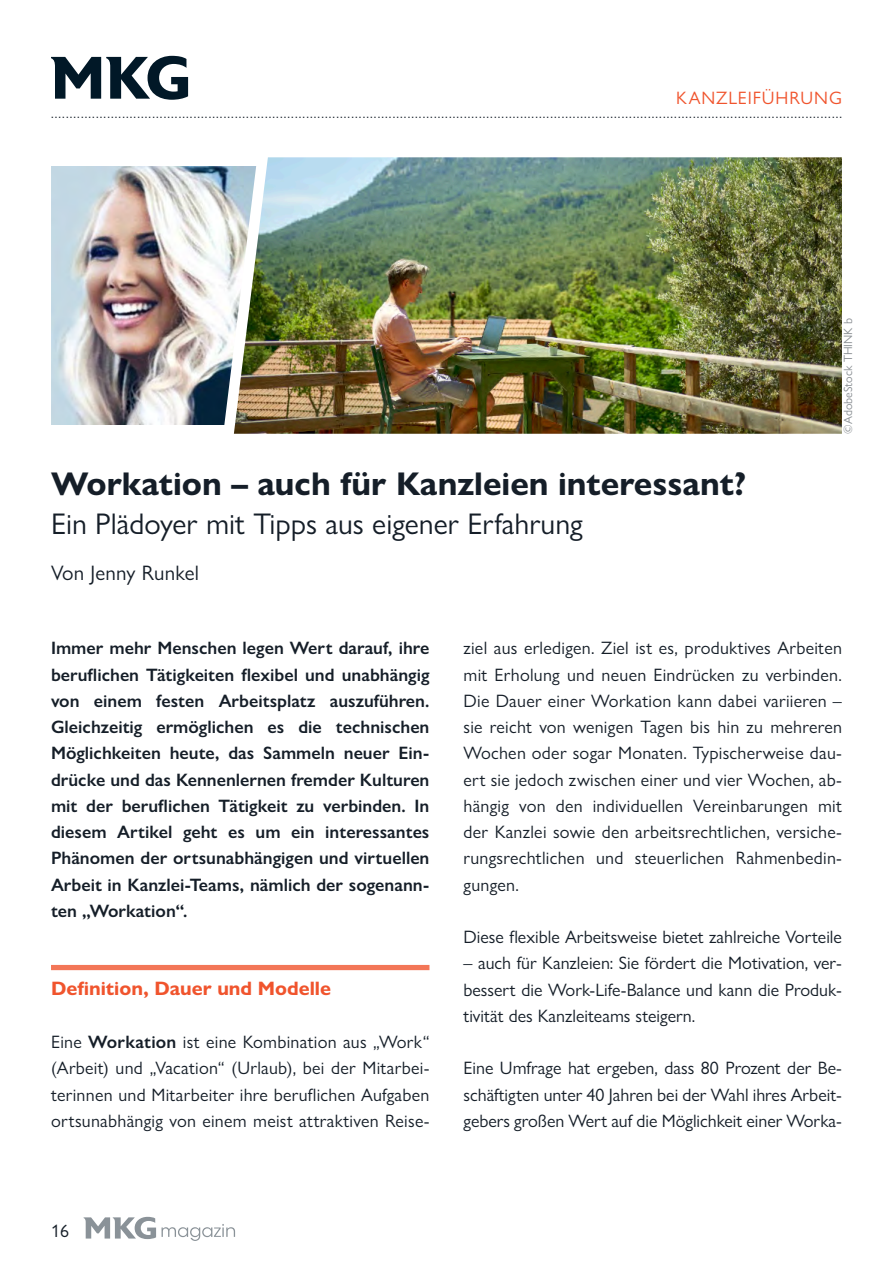
<style>
.page{position:relative;width:893px;height:1263px;background:#fff}
.page>*{position:absolute;margin:0;border:0;box-sizing:border-box;transform-origin:0 0}
.t1{font:700 33px "Gill Sans Nova";color:#151e28}
.t2{font:30px "Gill Sans Nova";color:#151e28}
.t3{font:21px "Gill Sans Nova";letter-spacing:.01em;color:#151e28}
.t4{font:700 19.5px "Gill Sans Nova";color:#f0542d}
.t5{font:18px/26.2px "Gill Sans Nova";color:#151e28;text-align:justify}
.t6{font:600 18px/26.2px "Gill Sans Nova";color:#151e28;text-align:justify}
.t7{font:18px "Gill Sans Nova";letter-spacing:.05em;color:#f0542d}
.t8{font:13.5px "Gill Sans Nova";color:#151e28}
.t9{font:12px "Gill Sans Nova";color:#8a8f93}
.s1{font-weight:600}
</style>
<div class="page">
<svg style="left:84px;top:1217px;width:72px;height:22px"></svg>
<svg style="left:162px;top:1224px;width:73px;height:17px"></svg>
<svg style="left:51px;top:56px;width:137px;height:44px"></svg>
<img style="left:257px;top:157px;width:585px;height:277px">
<svg style="left:51px;top:166px;width:206px;height:268px"></svg>
<img style="left:51px;top:167px;width:206px;height:257px">
<div style="left:51px;top:965px;width:378px;height:5px;background:#f37657"></div>
<p class="t7" style="left:676px;top:91px;width:167px">KANZLEIFÜHRUNG</p>
<p class="t8" style="left:51px;top:108px;width:793px">...................................................................................................................................................................................................................</p>
<h1 class="t1" style="left:51px;top:470px;width:697px">Workation – auch für Kanzleien interessant?</h1>
<h2 class="t2" style="left:51px;top:512px;width:533px">Ein Plädoyer mit Tipps aus eigener Erfahrung</h2>
<p class="t3" style="left:51px;top:565px;width:149px">Von Jenny Runkel</p>
<p class="t9" style="left:843px;top:434px;width:117px;rotate:-90deg">©AdobeStock THINK b</p>
<p class="t6" style="left:51px;top:637px;width:380px">Immer mehr Menschen legen Wert darauf, ihre beruflichen Tätigkeiten flexibel und unabhängig von einem festen Arbeitsplatz auszuführen.<br>Gleichzeitig ermöglichen es die technischen Möglichkeiten heute, das Sammeln neuer Ein&shy;drücke und das Kennenlernen fremder Kulturen mit der beruflichen Tätigkeit zu verbinden. In diesem Artikel geht es um ein interessantes Phänomen der ortsunabhängigen und virtuellen Arbeit in Kanzlei-Teams, nämlich der sogenann&shy;ten „Workation“.</p>
<p class="t4" style="left:51px;top:981px;width:282px">Definition, Dauer und Modelle</p>
<p class="t5" style="left:51px;top:1031px;width:380px">Eine <span class="s1">Workation</span> ist eine Kombination aus „Work“ (Arbeit) und „Vacation“ (Urlaub), bei der Mitarbei&shy;terinnen und Mitarbeiter ihre beruflichen Aufgaben ortsunabhängig von einem meist attraktiven Reise-</p>
<p class="t5" style="left:463px;top:637px;width:380px">ziel aus erledigen. Ziel ist es, produktives Arbeiten mit Erholung und neuen Eindrücken zu verbinden.<br>Die Dauer einer Workation kann dabei variieren – sie reicht von wenigen Tagen bis hin zu mehreren Wochen oder sogar Monaten. Typischerweise dau&shy;ert sie jedoch zwischen einer und vier Wochen, ab&shy;hängig von den individuellen Vereinbarungen mit der Kanzlei sowie den arbeitsrechtlichen, versiche&shy;rungsrechtlichen und steuerlichen Rahmenbedin&shy;gungen.</p>
<p class="t5" style="left:463px;top:926px;width:380px">Diese flexible Arbeitsweise bietet zahlreiche Vorteile</p>
<p class="t5" style="left:463px;top:952px;width:380px">– auch für Kanzleien: Sie fördert die Motivation, ver&shy;bessert die Work-Life-Balance und kann die Produk&shy;tivität des Kanzleiteams steigern.</p>
<p class="t5" style="left:463px;top:1057px;width:380px">Eine Umfrage hat ergeben, dass 80 Prozent der Be&shy;schäftigten unter 40 Jahren bei der Wahl ihres Arbeit&shy;gebers großen Wert auf die Möglichkeit einer Worka-</p>
<p class="t5" style="left:51px;top:1220px;width:19px">16</p>
</div>
